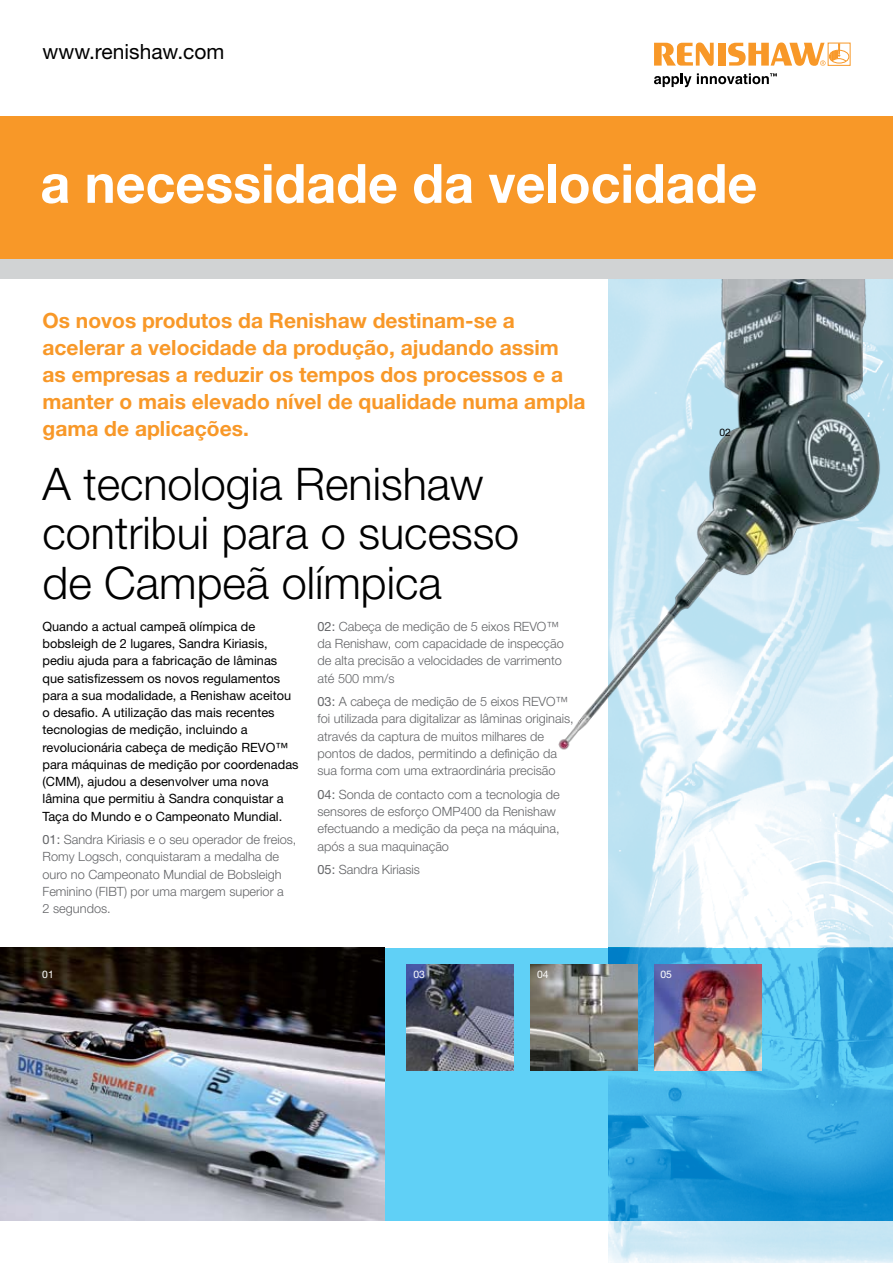
<style>
.page{position:relative;width:893px;height:1263px;background:#fff}
.page>*{position:absolute;margin:0;border:0;box-sizing:border-box;transform-origin:0 0}
.t1{font:700 54.15px "Helvetica Neue";color:#fff;scale:.96 1}
.t2{font:300 45px/49.5px "Helvetica Neue";color:#000}
.t3{font:700 21px/27px "Helvetica Neue";color:#f89828}
.t4{font:21px "Helvetica Neue";color:#000}
.t5{font:300 12.75px/17.2px "Helvetica Neue";color:#636467}
.t6{font:12.75px/17.2px "Helvetica Neue";color:#000}
.t7{font:10.35px "Helvetica Neue";color:#fff}
.t8{font:10.35px "Helvetica Neue";color:#000}
.s1{font-weight:400}
</style>
<div class="page">
<img style="left:608px;top:757px;width:285px;height:506px">
<div style="left:0;top:948px;width:893px;height:272px;background:#60d0f6"></div>
<img style="left:608px;top:948px;width:285px;height:272px">
<img style="left:558px;top:279px;width:335px;height:478px">
<div style="left:0;top:253px;width:893px;height:26px;background:#d1d3d4"></div>
<div style="left:0;top:116px;width:893px;height:143px;background:#f89828"></div>
<img style="left:0;top:948px;width:385px;height:272px">
<img style="left:406px;top:964px;width:107px;height:106px">
<img style="left:654px;top:964px;width:107px;height:106px">
<img style="left:530px;top:964px;width:107px;height:106px">
<svg style="left:654px;top:43px;width:60px;height:23px"></svg>
<div style="left:718px;top:43px;width:7px;height:23px;background:#f89828"></div>
<svg style="left:654px;top:74px;width:37px;height:13px"></svg>
<div style="left:829px;top:50px;width:20px;height:13px;border:1px solid #f89828;border-radius:50%"></div>
<svg style="left:728px;top:43px;width:119px;height:23px"></svg>
<svg style="left:697px;top:73px;width:80px;height:11px"></svg>
<h3 class="t4" style="left:43px;top:39px;width:183px">www.renishaw.com</h3>
<h1 class="t1" style="left:40px;top:150px;width:748px">a necessidade da velocidade</h1>
<h3 class="t3" style="left:43px;top:306px;width:545px">Os novos produtos da Renishaw destinam-se a acelerar a velocidade da produção, ajudando assim as empresas a reduzir os tempos dos processos e a manter o mais elevado nível de qualidade numa ampla gama de aplicações.</h3>
<h2 class="t2" style="left:43px;top:458px;width:478px">A tecnologia Renishaw contribui para o sucesso de Campeã olímpica</h2>
<p class="t6" style="left:43px;top:617px;width:258px">Quando a actual campeã olímpica de bobsleigh de 2 lugares, Sandra Kiriasis, pediu ajuda para a fabricação de lâminas que satisfizessem os novos regulamentos para a sua modalidade, a Renishaw aceitou o desafio. A utilização das mais recentes tecnologias de medição, incluindo a revolucionária cabeça de medição REVO™ para máquinas de medição por coordenadas (CMM), ajudou a desenvolver uma nova lâmina que permitiu à Sandra conquistar a Taça do Mundo e o Campeonato Mundial.</p>
<p class="t5" style="left:43px;top:831px;width:255px"><span class="s1">01:</span> Sandra Kiriasis e o seu operador de freios, Romy Logsch, conquistaram a medalha de ouro no Campeonato Mundial de Bobsleigh Feminino (FIBT) por uma margem superior a<br>2 segundos.</p>
<p class="t5" style="left:317px;top:617px;width:248px"><span class="s1">02:</span> Cabeça de medição de 5 eixos REVO™ da Renishaw, com capacidade de inspecção de alta precisão a velocidades de varrimento até 500 mm/s</p>
<p class="t5" style="left:317px;top:693px;width:258px"><span class="s1">03:</span> A cabeça de medição de 5 eixos REVO™ foi utilizada para digitalizar as lâminas originais, através da captura de muitos milhares de pontos de dados, permitindo a definição da sua forma com uma extraordinária precisão</p>
<p class="t5" style="left:317px;top:785px;width:244px"><span class="s1">04:</span> Sonda de contacto com a tecnologia de sensores de esforço OMP400 da Renishaw efectuando a medição da peça na máquina, após a sua maquinação</p>
<p class="t5" style="left:317px;top:861px;width:104px"><span class="s1">05:</span> Sandra Kiriasis</p>
<p class="t7" style="left:42px;top:968px;width:13px">01</p>
<p class="t7" style="left:413px;top:968px;width:13px">03</p>
<p class="t7" style="left:537px;top:968px;width:13px">04</p>
<p class="t7" style="left:660px;top:968px;width:13px">05</p>
<p class="t8" style="left:719px;top:426px;width:13px">02</p>
</div>
